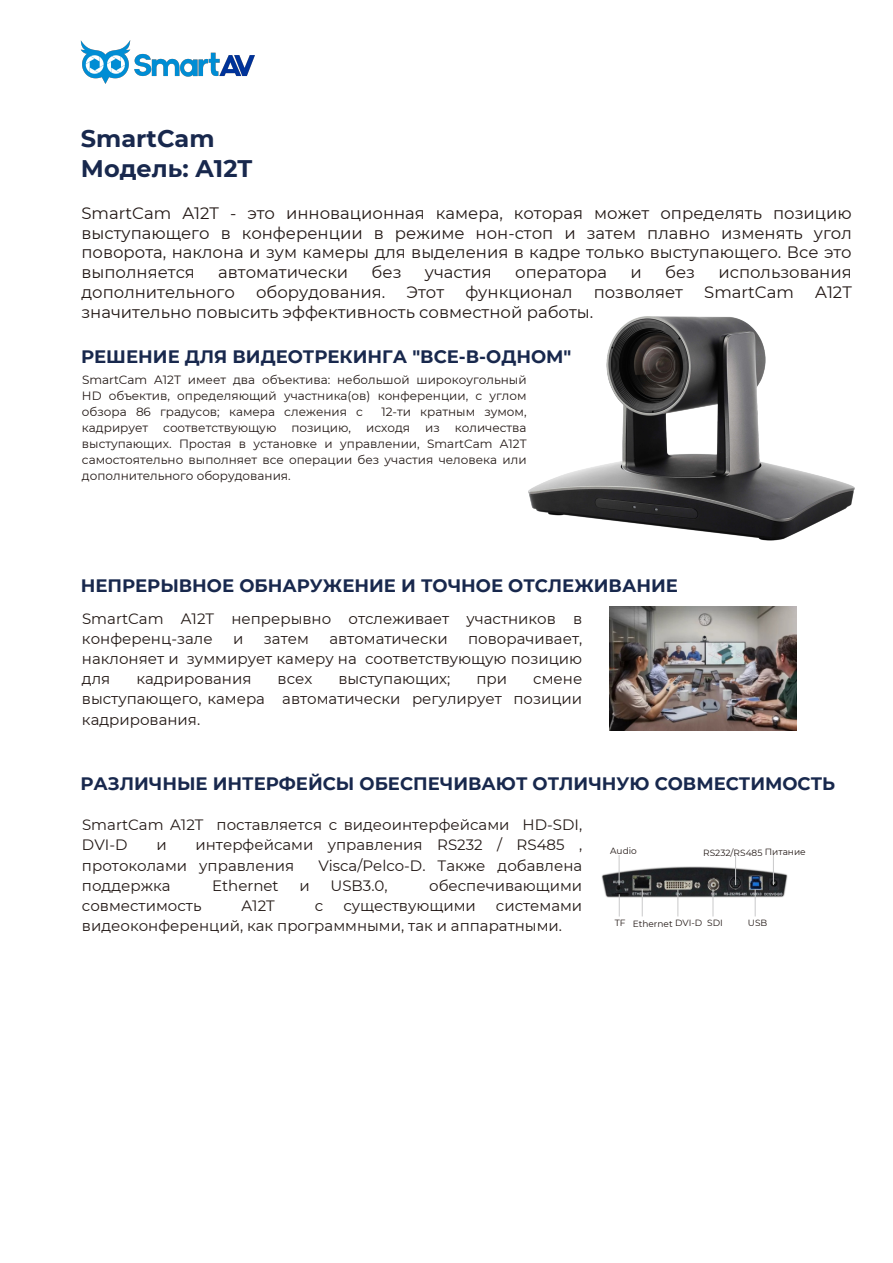
<style>
.page{position:relative;width:893px;height:1263px;background:#fff}
.page>*{position:absolute;margin:0;border:0;box-sizing:border-box;transform-origin:0 0}
.t1{font:700 24px/30.8px "Montserrat";color:#18284d}
.t2{font:700 18px "Montserrat";color:#18284d}
.t3{font:16.5px/19.8px "Montserrat";color:#231916;text-align:justify}
.t4{font:15px/20.1px "Montserrat";color:#231916}
.t5{font:12px/16px "Montserrat";color:#231916;text-align:justify}
.t6{font:9px "Montserrat";color:#231916}
</style>
<div class="page">
<img style="left:609px;top:606px;width:188px;height:125px">
<img style="left:601px;top:855px;width:187px;height:62px">
<img style="left:602px;top:866px;width:185px;height:32px">
<hr style="left:619px;top:855px;width:1px;height:30px;background:#c9c9ca">
<hr style="left:735px;top:855px;width:1px;height:30px;background:#c9c9ca">
<hr style="left:773px;top:855px;width:1px;height:30px;background:#c9c9ca">
<svg style="left:642px;top:889px;width:1px;height:27px"></svg>
<svg style="left:678px;top:889px;width:1px;height:27px"></svg>
<svg style="left:713px;top:889px;width:1px;height:27px"></svg>
<svg style="left:755px;top:889px;width:1px;height:27px"></svg>
<svg style="left:619px;top:894px;width:1px;height:22px"></svg>
<img style="left:80px;top:41px;width:175px;height:42px">
<img style="left:529px;top:317px;width:325px;height:223px">
<h1 class="t1" style="left:81px;top:122px;width:173px">SmartCam<br>Модель: A12T</h1>
<p class="t3" style="left:81px;top:202px;width:772px">SmartCam A12T - это инновационная камера, которая может определять позицию выступающего в конференции в режиме нон-стоп и затем плавно изменять угол поворота, наклона и зум камеры для выделения в кадре только выступающего. Все это выполняется</p>
<p class="t3" style="left:218px;top:262px;width:132px">автоматически</p>
<p class="t3" style="left:372px;top:262px;width:31px">без</p>
<p class="t3" style="left:425px;top:262px;width:69px">участия</p>
<p class="t3" style="left:515px;top:262px;width:93px">оператора</p>
<p class="t3" style="left:630px;top:262px;width:13px">и</p>
<p class="t3" style="left:665px;top:262px;width:31px">без</p>
<p class="t3" style="left:718px;top:262px;width:135px">использования</p>
<p class="t3" style="left:81px;top:282px;width:155px">дополнительного</p>
<p class="t3" style="left:256px;top:282px;width:131px">оборудования.</p>
<p class="t3" style="left:406px;top:282px;width:39px">Этот</p>
<p class="t3" style="left:465px;top:282px;width:109px">функционал</p>
<p class="t3" style="left:594px;top:282px;width:91px">позволяет</p>
<p class="t3" style="left:704px;top:282px;width:91px">SmartCam</p>
<p class="t3" style="left:815px;top:282px;width:38px">A12T</p>
<p class="t3" style="left:81px;top:301px;width:513px">значительно повысить эффективность совместной работы.</p>
<p class="t2" style="left:81px;top:343px;width:492px">РЕШЕНИЕ ДЛЯ ВИДЕОТРЕКИНГА "ВСЕ-В-ОДНОМ"</p>
<p class="t5" style="left:82px;top:371px;width:446px">SmartCam A12T имеет два объектива: небольшой широкоугольный HD объектив, определяющий участника(ов) конференции, с углом обзора 86 градусов; камера слежения с</p>
<p class="t5" style="left:82px;top:403px;width:446px;text-indent:299px">12-ти кратным зумом, кадрирует соответствующую позицию, исходя из количества выступающих. Простая в установке и управлении, SmartCam A12T самостоятельно выполняет все операции без участия человека или дополнительного оборудования.</p>
<p class="t2" style="left:81px;top:573px;width:599px">НЕПРЕРЫВНОЕ ОБНАРУЖЕНИЕ И ТОЧНОЕ ОТСЛЕЖИВАНИЕ</p>
<p class="t4" style="left:82px;top:608px;width:502px">SmartCam A12T непрерывно отслеживает участников в конференц-зале</p>
<p class="t4" style="left:233px;top:628px;width:12px">и</p>
<p class="t4" style="left:264px;top:628px;width:46px">затем</p>
<p class="t4" style="left:329px;top:628px;width:120px">автоматически</p>
<p class="t4" style="left:82px;top:628px;width:502px;text-align:justify;text-indent:386px">поворачивает, наклоняет и зуммирует камеру на соответствующую позицию для</p>
<p class="t4" style="left:82px;top:668px;width:502px;text-align:justify;text-indent:451px">смене выступающего, камера автоматически регулирует позиции кадрирования.</p>
<p class="t4" style="left:136px;top:668px;width:117px">кадрирования</p>
<p class="t4" style="left:278px;top:668px;width:36px">всех</p>
<p class="t4" style="left:338px;top:668px;width:113px">выступающих;</p>
<p class="t4" style="left:476px;top:668px;width:32px">при</p>
<p class="t2" style="left:80px;top:771px;width:756px">РАЗЛИЧНЫЕ ИНТЕРФЕЙСЫ ОБЕСПЕЧИВАЮТ ОТЛИЧНУЮ СОВМЕСТИМОСТЬ</p>
<p class="t4" style="left:82px;top:814px;width:502px">SmartCam A12T поставляется с видеоинтерфейсами HD-SDI,<br>DVI-D</p>
<p class="t4" style="left:82px;top:834px;width:502px;text-indent:114px">интерфейсами управления RS232 / RS485 , протоколами управления</p>
<p class="t4" style="left:156px;top:834px;width:12px">и</p>
<p class="t4" style="left:318px;top:855px;width:265px">Visca/Pelco-D. Также добавлена</p>
<p class="t4" style="left:82px;top:875px;width:90px">поддержка</p>
<p class="t4" style="left:212px;top:875px;width:68px">Ethernet</p>
<p class="t4" style="left:299px;top:875px;width:12px">и</p>
<p class="t4" style="left:330px;top:875px;width:59px">USB3.0,</p>
<p class="t4" style="left:429px;top:875px;width:155px">обеспечивающими</p>
<p class="t4" style="left:82px;top:895px;width:121px">совместимость</p>
<p class="t4" style="left:242px;top:895px;width:35px">A12T</p>
<p class="t4" style="left:315px;top:895px;width:10px">с</p>
<p class="t4" style="left:343px;top:895px;width:134px">существующими</p>
<p class="t4" style="left:82px;top:895px;width:502px;text-indent:414px">системами видеоконференций, как программными, так и аппаратными.</p>
<p class="t6" style="left:610px;top:845px;width:28px">Audio</p>
<p class="t6" style="left:703px;top:846px;width:104px">RS232/RS485 Питание</p>
<p class="t6" style="left:615px;top:917px;width:110px">TF Ethernet DVI-D SDI</p>
<p class="t6" style="left:748px;top:917px;width:21px">USB</p>
</div>
